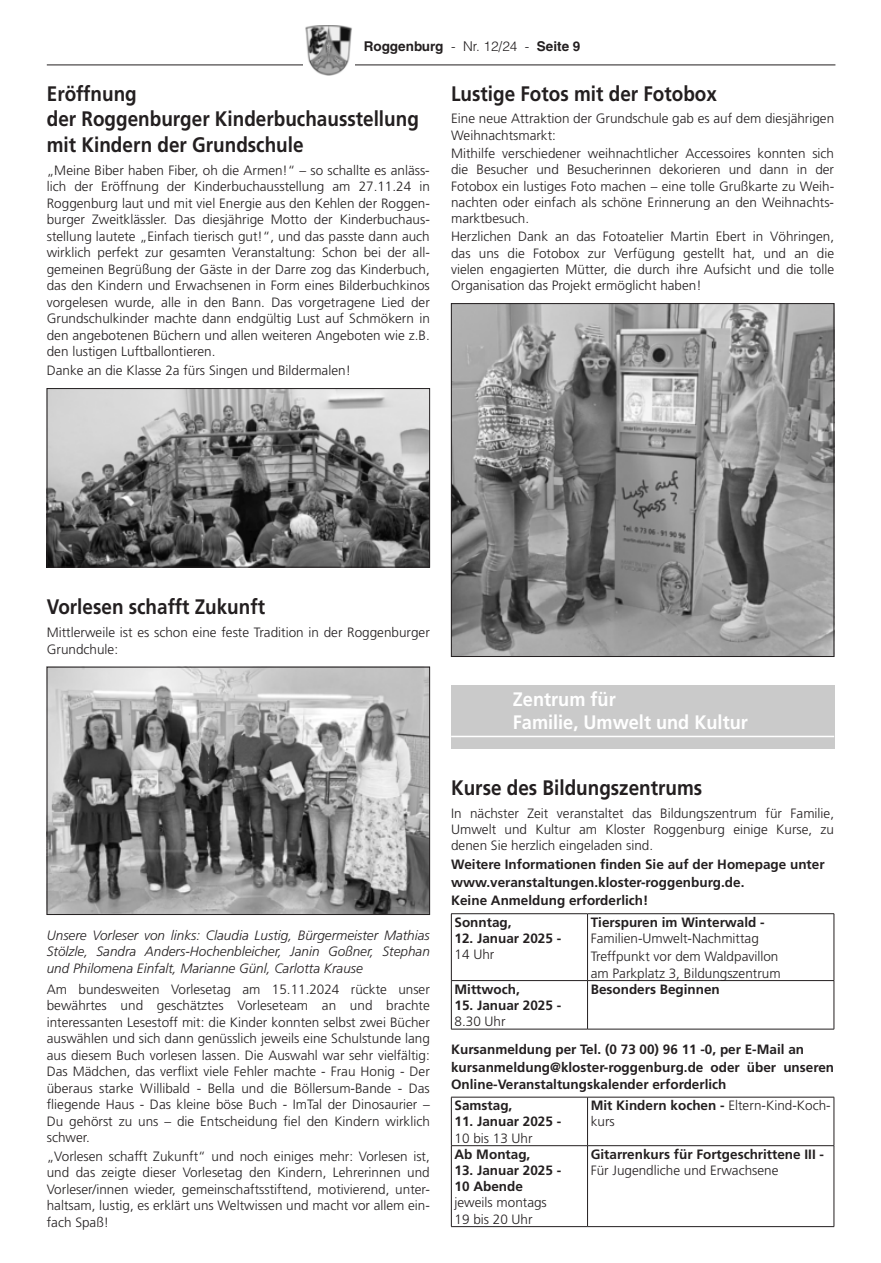
<style>
.page{position:relative;width:881px;height:1263px;background:#fff}
.page>*{position:absolute;margin:0;border:0;box-sizing:border-box;transform-origin:0 0}
.t1{font:700 21px/25.5px "Frutiger LT";color:#231f20;scale:.9 1}
.t2{font:700 19.5px/23.4px "Frutiger LT";color:#fff;scale:.93 1}
.t3{font:300 13.5px/16.5px "Frutiger LT";color:#231f20;text-align:justify}
.t4{font:700 13.5px/18.5px "Frutiger LT";color:#231f20}
.t5{font:italic 300 13.5px/16.5px "Frutiger LT";color:#231f20;text-align:justify}
.t6{font:700 13.5px "Helvetica LT";color:#231f20}
.s1{font-weight:300}
.s2{font-weight:700}
</style>
<div class="page">
<hr style="left:47px;top:65px;width:788px;height:1px;background:#231f20">
<div style="left:303px;top:55px;width:51px;height:20px;background:#fff"></div>
<img style="left:305px;top:26px;width:47px;height:49px">
<img style="left:453px;top:305px;width:378px;height:350px">
<div style="left:451px;top:303px;width:382px;height:354px;border:1px solid #231f20"></div>
<div style="left:451px;top:685px;width:382px;height:63px;background:#cacaca"></div>
<hr style="left:451px;top:736px;width:382px;height:1px;background:#fff">
<hr style="left:451px;top:914px;width:1px;height:66px;background:#231f20">
<hr style="left:587px;top:914px;width:1px;height:66px;background:#231f20">
<hr style="left:451px;top:913px;width:136px;height:1px;background:#231f20">
<hr style="left:451px;top:980px;width:136px;height:1px;background:#231f20">
<hr style="left:833px;top:914px;width:1px;height:66px;background:#231f20">
<hr style="left:587px;top:913px;width:246px;height:1px;background:#231f20">
<hr style="left:587px;top:980px;width:246px;height:1px;background:#231f20">
<hr style="left:451px;top:981px;width:1px;height:48px;background:#231f20">
<hr style="left:587px;top:981px;width:1px;height:48px;background:#231f20">
<hr style="left:451px;top:1029px;width:136px;height:1px;background:#231f20">
<hr style="left:833px;top:981px;width:1px;height:48px;background:#231f20">
<hr style="left:587px;top:1029px;width:246px;height:1px;background:#231f20">
<hr style="left:451px;top:1097px;width:1px;height:48px;background:#231f20">
<hr style="left:587px;top:1097px;width:1px;height:48px;background:#231f20">
<hr style="left:451px;top:1097px;width:136px;height:1px;background:#231f20">
<hr style="left:451px;top:1145px;width:136px;height:1px;background:#231f20">
<hr style="left:833px;top:1097px;width:1px;height:48px;background:#231f20">
<hr style="left:587px;top:1097px;width:246px;height:1px;background:#231f20">
<hr style="left:587px;top:1145px;width:246px;height:1px;background:#231f20">
<hr style="left:451px;top:1146px;width:1px;height:80px;background:#231f20">
<hr style="left:587px;top:1146px;width:1px;height:80px;background:#231f20">
<hr style="left:451px;top:1226px;width:136px;height:1px;background:#231f20">
<hr style="left:833px;top:1146px;width:1px;height:80px;background:#231f20">
<hr style="left:587px;top:1226px;width:246px;height:1px;background:#231f20">
<img style="left:49px;top:390px;width:378px;height:175px">
<div style="left:47px;top:388px;width:382px;height:179px;border:1px solid #231f20"></div>
<img style="left:49px;top:669px;width:378px;height:244px">
<div style="left:47px;top:667px;width:382px;height:248px;border:1px solid #231f20"></div>
<p class="t6" style="left:363px;top:38px;width:218px">Roggenburg <span class="s1">- Nr. 12/24 -</span> Seite 9</p>
<h1 class="t1" style="left:451px;top:81px;width:297px">Lustige Fotos mit der Fotobox</h1>
<p class="t3" style="left:451px;top:111px;width:384px">Eine neue Attraktion der Grundschule gab es auf dem diesjährigen<br>Weihnachtsmarkt:</p>
<p class="t3" style="left:451px;top:145px;width:384px">Mithilfe verschiedener weihnachtlicher Accessoires konnten sich die Besucher und Besucherinnen dekorieren und dann in der Fotobox ein lustiges Foto machen – eine tolle Grußkarte zu Weih&shy;nachten oder einfach als schöne Erinnerung an den Weihnachts&shy;marktbesuch.</p>
<p class="t3" style="left:451px;top:229px;width:384px">Herzlichen Dank an das Fotoatelier Martin Ebert in Vöhringen, das uns die Fotobox zur Verfügung gestellt hat, und an die vielen engagierten Mütter, die durch ihre Aufsicht und die tolle Organisation das Projekt ermöglicht haben!</p>
<h1 class="t1" style="left:47px;top:81px;width:415px">Eröffnung<br>der Roggenburger Kinderbuchausstellung mit Kindern der Grundschule</h1>
<p class="t3" style="left:47px;top:162px;width:384px">„Meine Biber haben Fiber, oh die Armen!“ – so schallte es anläss&shy;lich der Eröffnung der Kinderbuchausstellung am 27.11.24 in Roggenburg laut und mit viel Energie aus den Kehlen der Roggen&shy;burger Zweitklässler. Das diesjährige Motto der Kinderbuchaus&shy;stellung lautete „Einfach tierisch gut!“, und das passte dann auch wirklich perfekt zur gesamten Veranstaltung: Schon bei der all&shy;gemeinen Begrüßung der Gäste in der Darre zog das Kinderbuch, das den Kindern und Erwachsenen in Form eines Bilderbuchkinos vorgelesen wurde, alle in den Bann. Das vorgetragene Lied der Grundschulkinder machte dann endgültig Lust auf Schmökern in den angebotenen Büchern und allen weiteren Angeboten wie z.B. den lustigen Luftballontieren.</p>
<p class="t3" style="left:47px;top:362px;width:305px">Danke an die Klasse 2a fürs Singen und Bildermalen!</p>
<h1 class="t1" style="left:47px;top:594px;width:244px">Vorlesen schafft Zukunft</h1>
<p class="t3" style="left:47px;top:624px;width:384px">Mittlerweile ist es schon eine feste Tradition in der Roggenburger<br>Grundchule:</p>
<p class="t5" style="left:47px;top:927px;width:384px">Unsere Vorleser von links: Claudia Lustig, Bürgermeister Mathias Stölzle, Sandra Anders-Hochenbleicher, Janin Goßner, Stephan und Philomena Einfalt, Marianne Günl, Carlotta Krause</p>
<p class="t3" style="left:47px;top:981px;width:384px">Am bundesweiten Vorlesetag am 15.11.2024 rückte unser bewährtes und geschätztes Vorleseteam an und brachte interessanten Lesestoff mit: die Kinder konnten selbst zwei Bücher auswählen und sich dann genüsslich jeweils eine Schulstunde lang aus diesem Buch vorlesen lassen. Die Auswahl war sehr vielfältig:<br>Das Mädchen, das verflixt viele Fehler machte - Frau Honig - Der überaus starke Willibald - Bella und die Böllersum-Bande - Das fliegende Haus - Das kleine böse Buch - ImTal der Dinosaurier – Du gehörst zu uns – die Entscheidung fiel den Kindern wirklich schwer.</p>
<p class="t3" style="left:47px;top:1148px;width:384px">„Vorlesen schafft Zukunft“ und noch einiges mehr: Vorlesen ist, und das zeigte dieser Vorlesetag den Kindern, Lehrerinnen und Vorleser/innen wieder, gemeinschaftsstiftend, motivierend, unter&shy;haltsam, lustig, es erklärt uns Weltwissen und macht vor allem ein&shy;fach Spaß!</p>
<h2 class="t2" style="left:512px;top:687px;width:254px">Zentrum für<br>Familie, Umwelt und Kultur</h2>
<h1 class="t1" style="left:451px;top:775px;width:280px">Kurse des Bildungszentrums</h1>
<p class="t3" style="left:451px;top:805px;width:384px">In nächster Zeit veranstaltet das Bildungszentrum für Familie, Umwelt und Kultur am Kloster Roggenburg einige Kurse, zu denen Sie herzlich eingeladen sind.</p>
<p class="t4" style="left:451px;top:855px;width:375px">Weitere Informationen finden Sie auf der Homepage unter www.veranstaltungen.kloster-roggenburg.de.<br>Keine Anmeldung erforderlich!</p>
<p class="t4" style="left:454px;top:913px;width:59px">Sonntag,</p>
<p class="t4" style="left:454px;top:929px;width:108px">12. Januar 2025 -</p>
<p class="t3" style="left:454px;top:946px;width:41px">14 Uhr</p>
<p class="t4" style="left:590px;top:913px;width:175px">Tierspuren im Winterwald -</p>
<p class="t3" style="left:590px;top:929px;width:189px;line-height:18.3px">Familien-Umwelt-Nachmittag<br>Treffpunkt vor dem Waldpavillon</p>
<p class="t3" style="left:590px;top:965px;width:191px">am Parkplatz 3, Bildungszentrum</p>
<p class="t4" style="left:454px;top:980px;width:67px">Mittwoch,</p>
<p class="t4" style="left:454px;top:996px;width:108px">15. Januar 2025 -</p>
<p class="t3" style="left:454px;top:1013px;width:53px">8.30 Uhr</p>
<p class="t4" style="left:590px;top:980px;width:131px">Besonders Beginnen</p>
<p class="t4" style="left:451px;top:1040px;width:384px">Kursanmeldung per Tel. (0 73 00) 96 11 -0, per E-Mail an kursanmeldung@kloster-roggenburg.de oder über unseren</p>
<p class="t4" style="left:451px;top:1073px;width:277px;line-height:21.6px">Online-Veranstaltungskalender erforderlich<br>Samstag,</p>
<p class="t4" style="left:454px;top:1112px;width:108px">11. Januar 2025 -</p>
<p class="t3" style="left:454px;top:1130px;width:80px">10 bis 13 Uhr</p>
<p class="t3" style="left:590px;top:1098px;width:241px"><span class="s2">Mit Kindern kochen -</span> Eltern-Kind-Koch&shy;kurs</p>
<p class="t4" style="left:454px;top:1145px;width:77px">Ab Montag,</p>
<p class="t4" style="left:454px;top:1162px;width:108px;line-height:16.2px">13. Januar 2025 -<br>10 Abende</p>
<p class="t3" style="left:454px;top:1195px;width:94px">jeweils montags<br>19 bis 20 Uhr</p>
<p class="t4" style="left:590px;top:1145px;width:235px">Gitarrenkurs für Fortgeschrittene III -</p>
<p class="t3" style="left:590px;top:1162px;width:189px">Für Jugendliche und Erwachsene</p>
</div>
